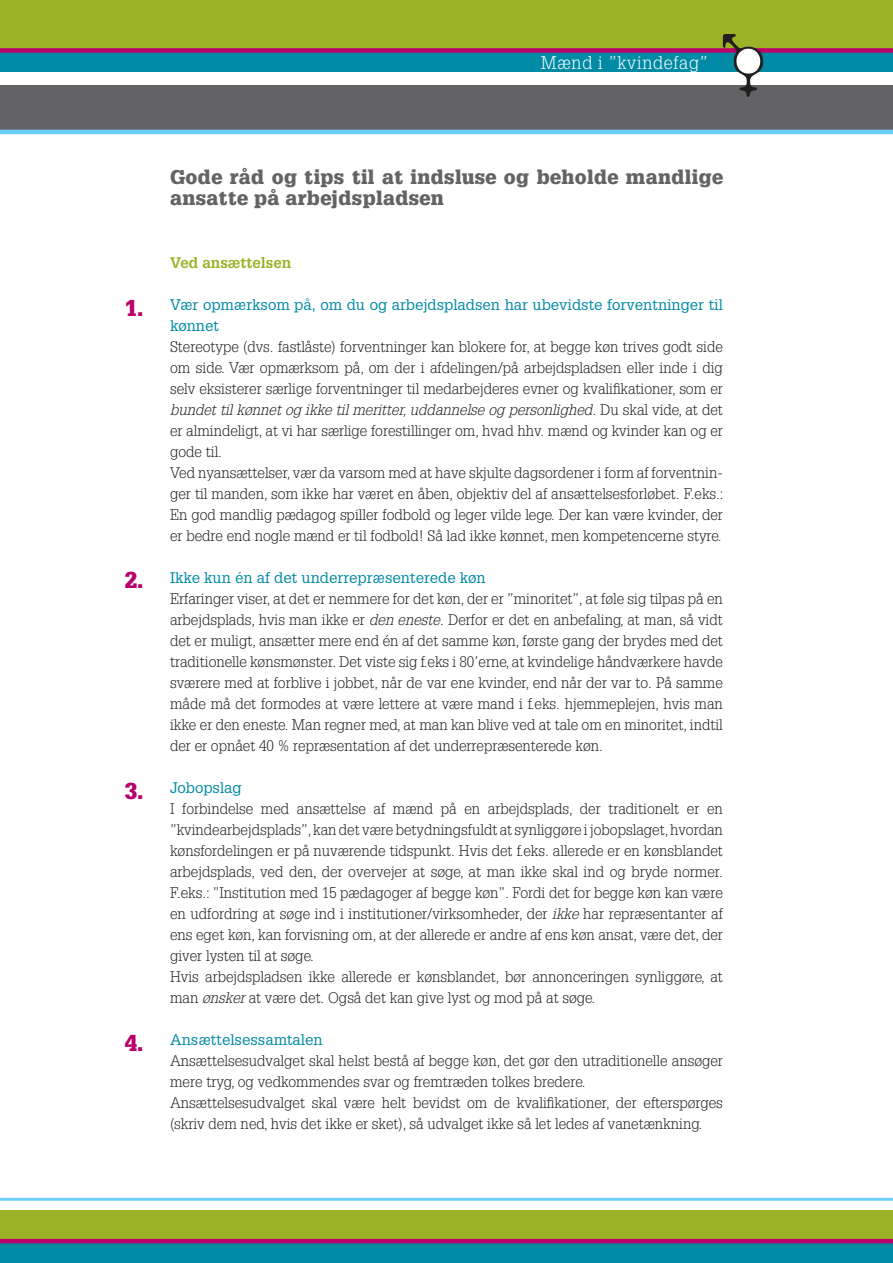
<style>
.page{position:relative;width:893px;height:1263px;background:#fff}
.page>*{position:absolute;margin:0;border:0;box-sizing:border-box;transform-origin:0 0}
.t1{font:900 22.5px "Glypha LT Std";color:#ba016b}
.t2{font:900 19.5px/21px "Glypha LT Std";letter-spacing:.02em;color:#636366}
.t3{font:300 18px "Glypha LT Std";letter-spacing:.04em;color:#fff}
.t4{font:300 15px/21px "Glypha LT Std";color:#231f20;text-align:justify}
.t5{font:15px/21px "Glypha LT Std";color:#008aa4}
.t6{font:700 15px "Glypha LT Std";color:#9cb226}
.s1{font-style:italic}
</style>
<div class="page">
<div style="left:0;top:23px;width:893px;height:49px;background:#008aa4"></div>
<div style="left:0;top:0;width:893px;height:50px;background:#9cb226"></div>
<div style="left:0;top:85px;width:893px;height:49px;background:#636366"></div>
<div style="left:0;top:48px;width:893px;height:5px;background:#ba016b"></div>
<hr style="left:0;top:130px;width:893px;height:4px;background:#6bcff6">
<div style="left:0;top:1214px;width:893px;height:49px;background:#008aa4"></div>
<div style="left:0;top:1210px;width:893px;height:30px;background:#9cb226"></div>
<hr style="left:0;top:1239px;width:893px;height:4px;background:#ba016b">
<hr style="left:0;top:1198px;width:893px;height:3px;background:#6bcff6">
<svg style="left:723px;top:34px;width:40px;height:63px"></svg>
<p class="t3" style="left:541px;top:53px;width:168px">Mænd i ”kvindefag”</p>
<p class="t1" style="left:125px;top:294px;width:20px">1.</p>
<p class="t1" style="left:125px;top:566px;width:20px">2.</p>
<p class="t1" style="left:125px;top:777px;width:20px">3.</p>
<p class="t1" style="left:125px;top:1029px;width:20px">4.</p>
<p class="t2" style="left:170px;top:167px;width:554px">Gode råd og tips til at indsluse og beholde mandlige ansatte på arbejdspladsen</p>
<p class="t6" style="left:170px;top:253px;width:123px">Ved ansættelsen</p>
<p class="t5" style="left:170px;top:294px;width:554px">Vær opmærksom på, om du og arbejdspladsen har ubevidste forventninger til kønnet</p>
<p class="t4" style="left:170px;top:337px;width:554px">Stereotype (dvs. fastlåste) forventninger kan blokere for, at begge køn trives godt side om side. Vær opmærksom på, om der i afdelingen/på arbejdspladsen eller inde i dig selv eksisterer særlige forventninger til medarbejderes evner og kvalifikationer, som er <span class="s1">bundet til kønnet og ikke til meritter, uddannelse og personlighed.</span> Du skal vide, at det er almindeligt, at vi har særlige forestillinger om, hvad hhv. mænd og kvinder kan og er gode til.</p>
<p class="t4" style="left:170px;top:463px;width:555px">Ved nyansættelser, vær da varsom med at have skjulte dagsordener i form af forventnin&shy;ger til manden, som ikke har været en åben, objektiv del af ansættelsesforløbet. F.eks.:<br>En god mandlig pædagog spiller fodbold og leger vilde lege. Der kan være kvinder, der er bedre end nogle mænd er til fodbold! Så lad ikke kønnet, men kompetencerne styre.</p>
<p class="t5" style="left:170px;top:567px;width:317px">Ikke kun én af det underrepræsenterede køn</p>
<p class="t4" style="left:170px;top:589px;width:554px">Erfaringer viser, at det er nemmere for det køn, der er ”minoritet”, at føle sig tilpas på en arbejdsplads, hvis man ikke er <span class="s1">den eneste</span>. Derfor er det en anbefaling, at man, så vidt det er muligt, ansætter mere end én af det samme køn, første gang der brydes med det traditionelle kønsmønster. Det viste sig f.eks i 80’erne, at kvindelige håndværkere havde sværere med at forblive i jobbet, når de var ene kvinder, end når der var to. På samme måde må det formodes at være lettere at være mand i f.eks. hjemmeplejen, hvis man ikke er den eneste. Man regner med, at man kan blive ved at tale om en minoritet, indtil der er opnået 40 % repræsentation af det underrepræsenterede køn.</p>
<p class="t5" style="left:170px;top:777px;width:73px">Jobopslag</p>
<p class="t4" style="left:170px;top:799px;width:554px">I forbindelse med ansættelse af mænd på en arbejdsplads, der traditionelt er en ”kvindearbejdsplads”, kan det være betydningsfuldt at synliggøre i jobopslaget, hvordan kønsfordelingen er på nuværende tidspunkt. Hvis det f.eks. allerede er en kønsblandet arbejdsplads, ved den, der overvejer at søge, at man ikke skal ind og bryde normer.<br>F.eks.: ”Institution med 15 pædagoger af begge køn”. Fordi det for begge køn kan være en udfordring at søge ind i institutioner/virksomheder, der <span class="s1">ikke</span> har repræsentanter af ens eget køn, kan forvisning om, at der allerede er andre af ens køn ansat, være det, der giver lysten til at søge.</p>
<p class="t4" style="left:170px;top:967px;width:554px">Hvis arbejdspladsen ikke allerede er kønsblandet, bør annonceringen synliggøre, at man <span class="s1">ønsker</span> at være det. Også det kan give lyst og mod på at søge.</p>
<p class="t5" style="left:170px;top:1029px;width:154px">Ansættelsessamtalen</p>
<p class="t4" style="left:170px;top:1051px;width:554px">Ansættelsesudvalget skal helst bestå af begge køn, det gør den utraditionelle ansøger mere tryg, og vedkommendes svar og fremtræden tolkes bredere.</p>
<p class="t4" style="left:170px;top:1093px;width:554px">Ansættelsesudvalget skal være helt bevidst om de kvalifikationer, der efterspørges (skriv dem ned, hvis det ikke er sket), så udvalget ikke så let ledes af vanetænkning.</p>
</div>
